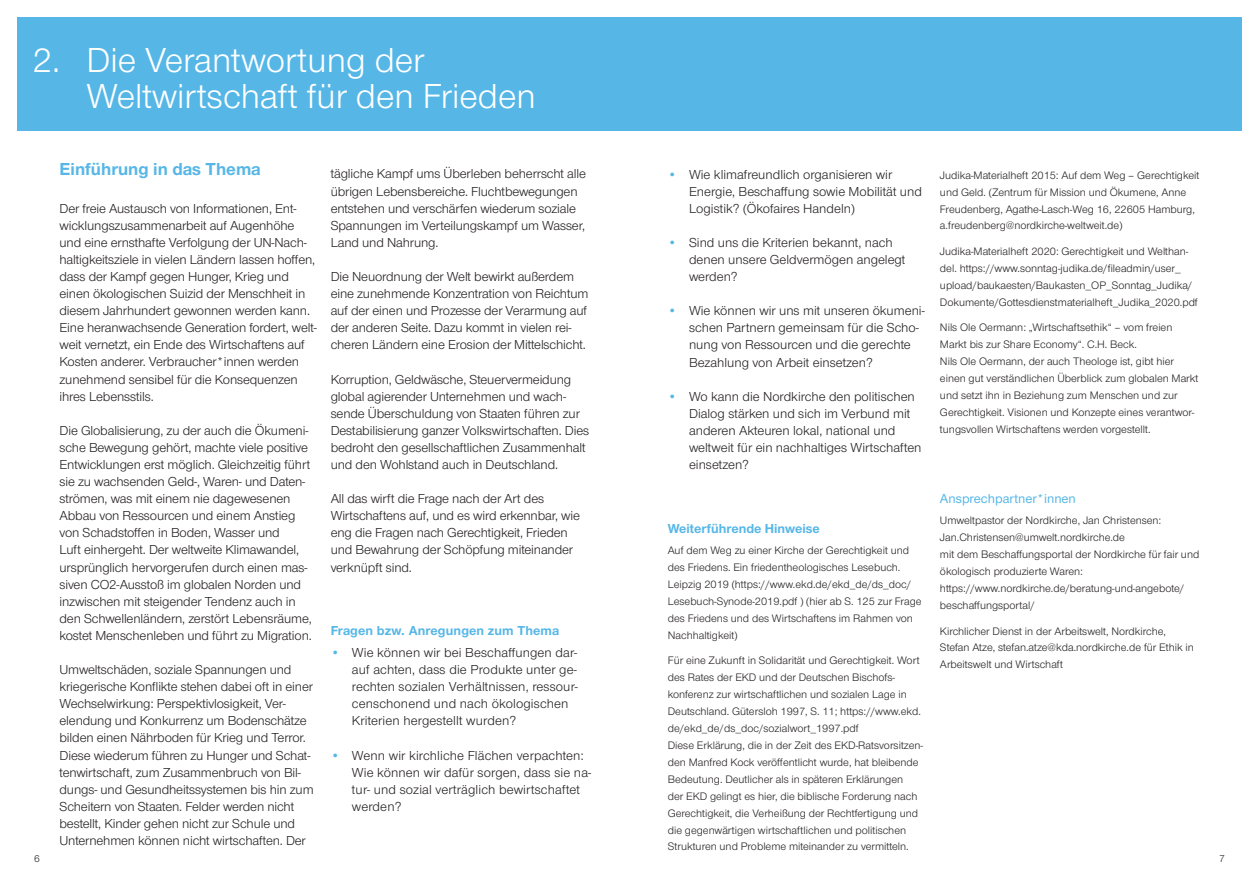
<style>
.page{position:relative;width:1259px;height:893px;background:#fff}
.page>*{position:absolute;margin:0;border:0;box-sizing:border-box;transform-origin:0 0}
.t1{font:36px/36px "Nordelbica";color:#fff}
.t2{font:700 18px "Nordelbica";color:#56b7e7}
.t3{font:13.5px/17.1px "Nordelbica";letter-spacing:-.01em;color:#231f20}
.t4{font:13.5px/17.1px "Nordelbica";letter-spacing:.01em;color:#231f20}
.t5{font:700 13.5px "Nordelbica";letter-spacing:.01em;color:#56b7e7}
.t6{font:500 13.5px "Nordelbica";color:#56b7e7}
.t7{font:11.25px/17px "Nordelbica";color:#231f20}
.t8{font:10.5px "Nordelbica";color:#231f20}
.s1{color:#56b7e7}
</style>
<div class="page">
<div style="left:17px;top:17px;width:1225px;height:114px;background:#56b7e7"></div>
<h1 class="t1" style="left:86px;top:42px;width:451px;text-indent:-54px">2. Die Verantwortung der<br>Weltwirtschaft für den Frieden</h1>
<h1 class="t1" style="left:86px;top:42px;width:178px;text-indent:-54px">x xxxxr gxxxxitektur</h1>
<h2 class="t2" style="left:60px;top:158px;width:203px">Einführung in das Thema</h2>
<p class="t3" style="left:60px;top:200px;width:259px">Der freie Austausch von Informationen, Ent&shy;wicklungszusammenarbeit auf Augenhöhe und eine ernsthafte Verfolgung der UN-Nach&shy;haltigkeitsziele in vielen Ländern lassen hoffen, dass der Kampf gegen Hunger, Krieg und einen ökologischen Suizid der Menschheit in diesem Jahrhundert gewonnen werden kann.<br>Eine heranwachsende Generation fordert, welt&shy;weit vernetzt, ein Ende des Wirtschaftens auf Kosten anderer. Verbraucher*innen werden zunehmend sensibel für die Konsequenzen ihres Lebensstils.</p>
<p class="t3" style="left:60px;top:422px;width:254px">Die Globalisierung, zu der auch die Ökumeni&shy;sche Bewegung gehört, machte viele positive Entwicklungen erst möglich. Gleichzeitig führt sie zu wachsenden Geld-, Waren- und Daten&shy;strömen, was mit einem nie dagewesenen Abbau von Ressourcen und einem Anstieg von Schadstoffen in Boden, Wasser und<br>Luft einhergeht. Der weltweite Klimawandel, ursprünglich hervorgerufen durch einen mas&shy;siven CO2-Ausstoß im globalen Norden und inzwischen mit steigender Tendenz auch in den Schwellenländern, zerstört Lebensräume, kostet Menschenleben und führt zu Migration.</p>
<p class="t3" style="left:60px;top:661px;width:256px">Umweltschäden, soziale Spannungen und kriegerische Konflikte stehen dabei oft in einer Wechselwirkung: Perspektivlosigkeit, Ver&shy;elendung und Konkurrenz um Bodenschätze bilden einen Nährboden für Krieg und Terror.<br>Diese wiederum führen zu Hunger und Schat&shy;tenwirtschaft, zum Zusammenbruch von Bil&shy;dungs- und Gesundheitssystemen bis hin zum Scheitern von Staaten. Felder werden nicht bestellt, Kinder gehen nicht zur Schule und Unternehmen können nicht wirtschaften. Der</p>
<p class="t3" style="left:331px;top:166px;width:257px">tägliche Kampf ums Überleben beherrscht alle übrigen Lebensbereiche. Fluchtbewegungen entstehen und verschärfen wiederum soziale Spannungen im Verteilungskampf um Wasser, Land und Nahrung.</p>
<p class="t3" style="left:331px;top:268px;width:259px">Die Neuordnung der Welt bewirkt außerdem eine zunehmende Konzentration von Reichtum auf der einen und Prozesse der Verarmung auf der anderen Seite. Dazu kommt in vielen rei&shy;cheren Ländern eine Erosion der Mittelschicht.</p>
<p class="t3" style="left:331px;top:371px;width:260px">Korruption, Geldwäsche, Steuervermeidung global agierender Unternehmen und wach&shy;sende Überschuldung von Staaten führen zur Destabilisierung ganzer Volkswirtschaften. Dies bedroht den gesellschaftlichen Zusammenhalt und den Wohlstand auch in Deutschland.</p>
<p class="t3" style="left:331px;top:490px;width:251px">All das wirft die Frage nach der Art des Wirtschaftens auf, und es wird erkennbar, wie eng die Fragen nach Gerechtigkeit, Frieden und Bewahrung der Schöpfung miteinander verknüpft sind.</p>
<p class="t5" style="left:331px;top:623px;width:230px">Fragen bzw. Anregungen zum Thema</p>
<p class="t4" style="left:352px;top:644px;width:227px;text-indent:-21px"><span class="s1">•</span> Wie können wir bei Beschaffungen dar&shy;auf achten, dass die Produkte unter ge&shy;rechten sozialen Verhältnissen, ressour&shy;censchonend und nach ökologischen Kriterien hergestellt wurden?</p>
<p class="t4" style="left:352px;top:747px;width:241px;text-indent:-21px"><span class="s1">•</span> Wenn wir kirchliche Flächen verpachten:<br>Wie können wir dafür sorgen, dass sie na&shy;tur- und sozial verträglich bewirtschaftet werden?</p>
<p class="t3" style="left:689px;top:166px;width:234px;text-indent:-21px"><span class="s1">•</span> Wie klimafreundlich organisieren wir<br>Energie, Beschaffung sowie Mobilität und<br>Logistik? (Ökofaires Handeln)</p>
<p class="t3" style="left:689px;top:234px;width:218px;text-indent:-21px"><span class="s1">•</span> Sind uns die Kriterien bekannt, nach denen unsere Geldvermögen angelegt werden?</p>
<p class="t3" style="left:689px;top:302px;width:237px;text-indent:-21px"><span class="s1">•</span> Wie können wir uns mit unseren ökumeni&shy;schen Partnern gemeinsam für die Scho&shy;nung von Ressourcen und die gerechte Bezahlung von Arbeit einsetzen?</p>
<p class="t3" style="left:689px;top:388px;width:234px;text-indent:-21px"><span class="s1">•</span> Wo kann die Nordkirche den politischen Dialog stärken und sich im Verbund mit anderen Akteuren lokal, national und weltweit für ein nachhaltiges Wirtschaften einsetzen?</p>
<p class="t5" style="left:668px;top:520px;width:153px">Weiterführende Hinweise</p>
<p class="t7" style="left:668px;top:542px;width:255px">Auf dem Weg zu einer Kirche der Gerechtigkeit und des Friedens. Ein friedentheologisches Lesebuch.<br>Leipzig 2019 (https://www.ekd.de/ekd_de/ds_doc/ Lesebuch-Synode-2019.pdf ) (hier ab S. 125 zur Frage des Friedens und des Wirtschaftens im Rahmen von Nachhaltigkeit)</p>
<p class="t7" style="left:668px;top:652px;width:257px">Für eine Zukunft in Solidarität und Gerechtigkeit. Wort des Rates der EKD und der Deutschen Bischofs&shy;konferenz zur wirtschaftlichen und sozialen Lage in Deutschland. Gütersloh 1997, S. 11; https://www.ekd. de/ekd_de/ds_doc/sozialwort_1997.pdf<br>Diese Erklärung, die in der Zeit des EKD-Ratsvorsitzen&shy;den Manfred Kock veröffentlicht wurde, hat bleibende Bedeutung. Deutlicher als in späteren Erklärungen<br>der EKD gelingt es hier, die biblische Forderung nach Gerechtigkeit, die Verheißung der Rechtfertigung und die gegenwärtigen wirtschaftlichen und politischen Strukturen und Probleme miteinander zu vermitteln.</p>
<p class="t7" style="left:940px;top:166px;width:261px">Judika-Materialheft 2015: Auf dem Weg – Gerechtigkeit und Geld. (Zentrum für Mission und Ökumene, Anne Freudenberg, Agathe-Lasch-Weg 16, 22605 Hamburg, a.freudenberg@nordkirche-weltweit.de)</p>
<p class="t7" style="left:940px;top:243px;width:259px">Judika-Materialheft 2020: Gerechtigkeit und Welthan&shy;del. https://www.sonntag-judika.de/fileadmin/user_ upload/baukaesten/Baukasten_OP_Sonntag_Judika/ Dokumente/Gottesdienstmaterialheft_Judika_2020.pdf</p>
<p class="t7" style="left:940px;top:319px;width:260px">Nils Ole Oermann: „Wirtschaftsethik“ – vom freien Markt bis zur Share Economy“. C.H. Beck.<br>Nils Ole Oermann, der auch Theologe ist, gibt hier einen gut verständlichen Überblick zum globalen Markt und setzt ihn in Beziehung zum Menschen und zur Gerechtigkeit. Visionen und Konzepte eines verantwor&shy;tungsvollen Wirtschaftens werden vorgestellt.</p>
<p class="t6" style="left:940px;top:491px;width:137px">Ansprechpartner*innen</p>
<p class="t7" style="left:940px;top:512px;width:261px">Umweltpastor der Nordkirche, Jan Christensen:<br>Jan.Christensen@umwelt.nordkirche.de<br>mit dem Beschaffungsportal der Nordkirche für fair und ökologisch produzierte Waren: https://www.nordkirche.de/beratung-und-angebote/ beschaffungsportal/</p>
<p class="t7" style="left:940px;top:622px;width:255px">Kirchlicher Dienst in der Arbeitswelt, Nordkirche,<br>Stefan Atze, stefan.atze@kda.nordkirche.de für Ethik in<br>Arbeitswelt und Wirtschaft</p>
<p class="t8" style="left:34px;top:853px;width:7px">6</p>
<p class="t8" style="left:1219px;top:853px;width:7px">7</p>
</div>
